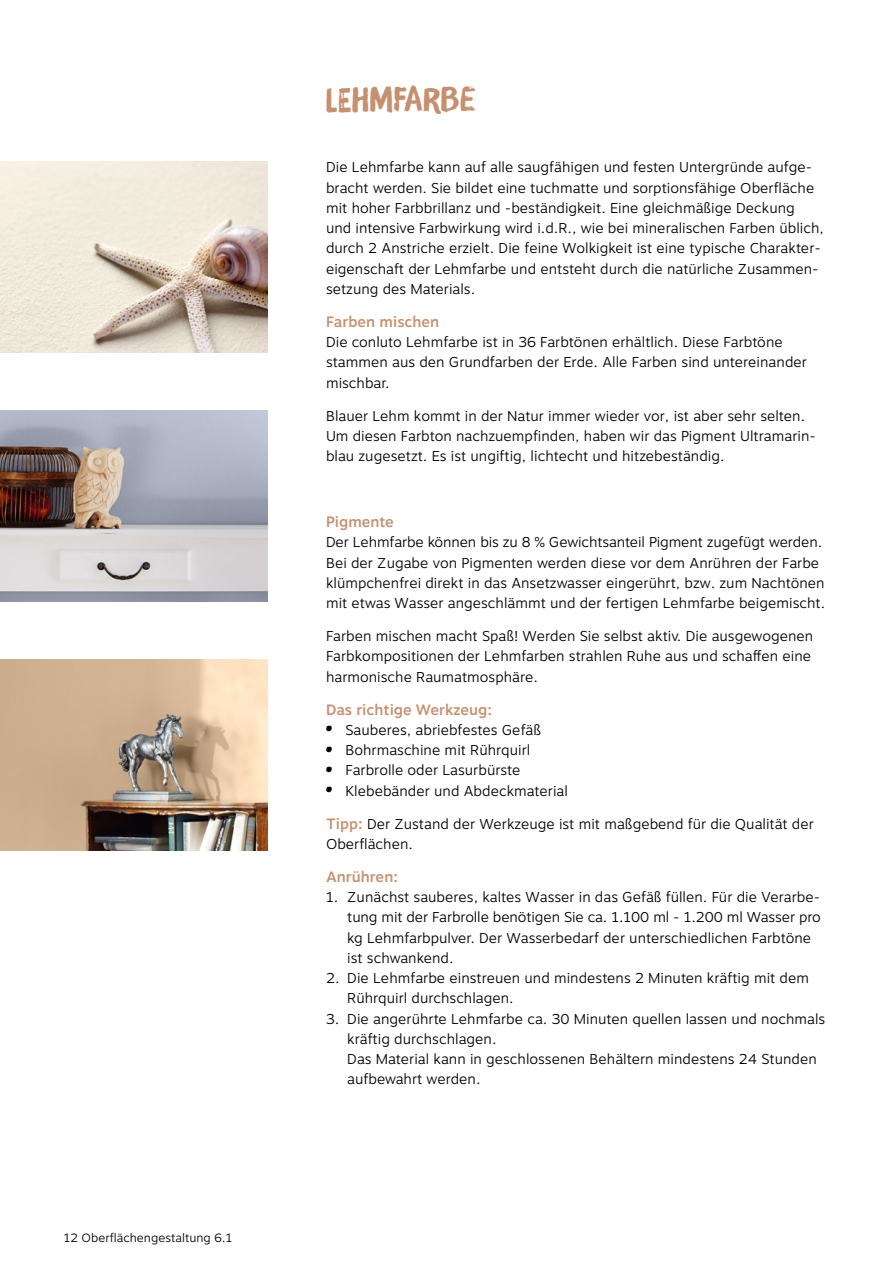
<style>
.page{position:relative;width:893px;height:1263px;background:#fff}
.page>*{position:absolute;margin:0;border:0;box-sizing:border-box;transform-origin:0 0}
.t1{font:33px "Brush Up";letter-spacing:.03em;color:#c6906e}
.t2{font:16.5px/20.2px "Brush Up";color:#000;text-align:justify}
.t3{font:500 15px "Motiva Sans";color:#c6906e}
.t4{font:300 14.25px/20.2px "Motiva Sans";color:#000}
.t5{font:300 12px "Motiva Sans";color:#000}
.s1{font-weight:500;font-size:15px;color:#c6906e}
</style>
<div class="page">
<img style="left:0;top:162px;width:268px;height:191px">
<img style="left:0;top:410px;width:268px;height:192px">
<img style="left:0;top:659px;width:268px;height:191px">
<p class="t5" style="left:64px;top:1229px;width:170px">12 Oberflächengestaltung 6.1</p>
<h1 class="t1" style="left:326px;top:80px;width:151px">LEHMFARBE</h1>
<p class="t4" style="left:326px;top:157px;width:500px">Die Lehmfarbe kann auf alle saugfähigen und festen Untergründe aufge&shy;bracht werden. Sie bildet eine tuchmatte und sorptionsfähige Oberfläche mit hoher Farbbrillanz und -beständigkeit. Eine gleichmäßige Deckung<br>und intensive Farbwirkung wird i.d.R., wie bei mineralischen Farben üblich, durch 2 Anstriche erzielt. Die feine Wolkigkeit ist eine typische Charakter&shy;eigenschaft der Lehmfarbe und entsteht durch die natürliche Zusammen&shy;setzung des Materials.</p>
<p class="t3" style="left:326px;top:310px;width:115px">Farben mischen</p>
<p class="t4" style="left:326px;top:332px;width:482px">Die conluto Lehmfarbe ist in 36 Farbtönen erhältlich. Diese Farbtöne stammen aus den Grundfarben der Erde. Alle Farben sind untereinander mischbar.</p>
<p class="t4" style="left:326px;top:406px;width:491px">Blauer Lehm kommt in der Natur immer wieder vor, ist aber sehr selten.<br>Um diesen Farbton nachzuempfinden, haben wir das Pigment Ultramarin&shy;blau zugesetzt. Es ist ungiftig, lichtecht und hitzebeständig.</p>
<p class="t3" style="left:326px;top:511px;width:69px">Pigmente</p>
<p class="t4" style="left:326px;top:532px;width:501px">Der Lehmfarbe können bis zu 8 % Gewichtsanteil Pigment zugefügt werden.<br>Bei der Zugabe von Pigmenten werden diese vor dem Anrühren der Farbe klümpchenfrei direkt in das Ansetzwasser eingerührt, bzw. zum Nachtönen mit etwas Wasser angeschlämmt und der fertigen Lehmfarbe beigemischt.</p>
<p class="t4" style="left:326px;top:626px;width:489px">Farben mischen macht Spaß! Werden Sie selbst aktiv. Die ausgewogenen<br>Farbkompositionen der Lehmfarben strahlen Ruhe aus und schaffen eine harmonische Raumatmosphäre.</p>
<p class="t3" style="left:326px;top:698px;width:168px">Das richtige Werkzeug:</p>
<p class="t4" style="left:345px;top:720px;width:224px">Sauberes, abriebfestes Gefäß<br>Bohrmaschine mit Rührquirl<br>Farbrolle oder Lasurbürste<br>Klebebänder und Abdeckmaterial</p>
<p class="t4" style="left:326px;top:814px;width:489px"><span class="s1">Tipp:</span> Der Zustand der Werkzeuge ist mit maßgebend für die Qualität der<br>Oberflächen.</p>
<p class="t3" style="left:326px;top:866px;width:74px">Anrühren:</p>
<p class="t4" style="left:347px;top:887px;width:475px;text-indent:-21px">1. Zunächst sauberes, kaltes Wasser in das Gefäß füllen. Für die Verarbe&shy;tung mit der Farbrolle benötigen Sie ca. 1.100 ml - 1.200 ml Wasser pro kg Lehmfarbpulver. Der Wasserbedarf der unterschiedlichen Farbtöne ist schwankend.</p>
<p class="t4" style="left:347px;top:968px;width:463px;text-indent:-21px">2. Die Lehmfarbe einstreuen und mindestens 2 Minuten kräftig mit dem<br>Rührquirl durchschlagen.</p>
<p class="t4" style="left:347px;top:1009px;width:479px;text-indent:-21px">3. Die angerührte Lehmfarbe ca. 30 Minuten quellen lassen und nochmals kräftig durchschlagen.<br>Das Material kann in geschlossenen Behältern mindestens 24 Stunden aufbewahrt werden.</p>
<p class="t2" style="left:326px;top:718px;width:7px">• • • •</p>
</div>
